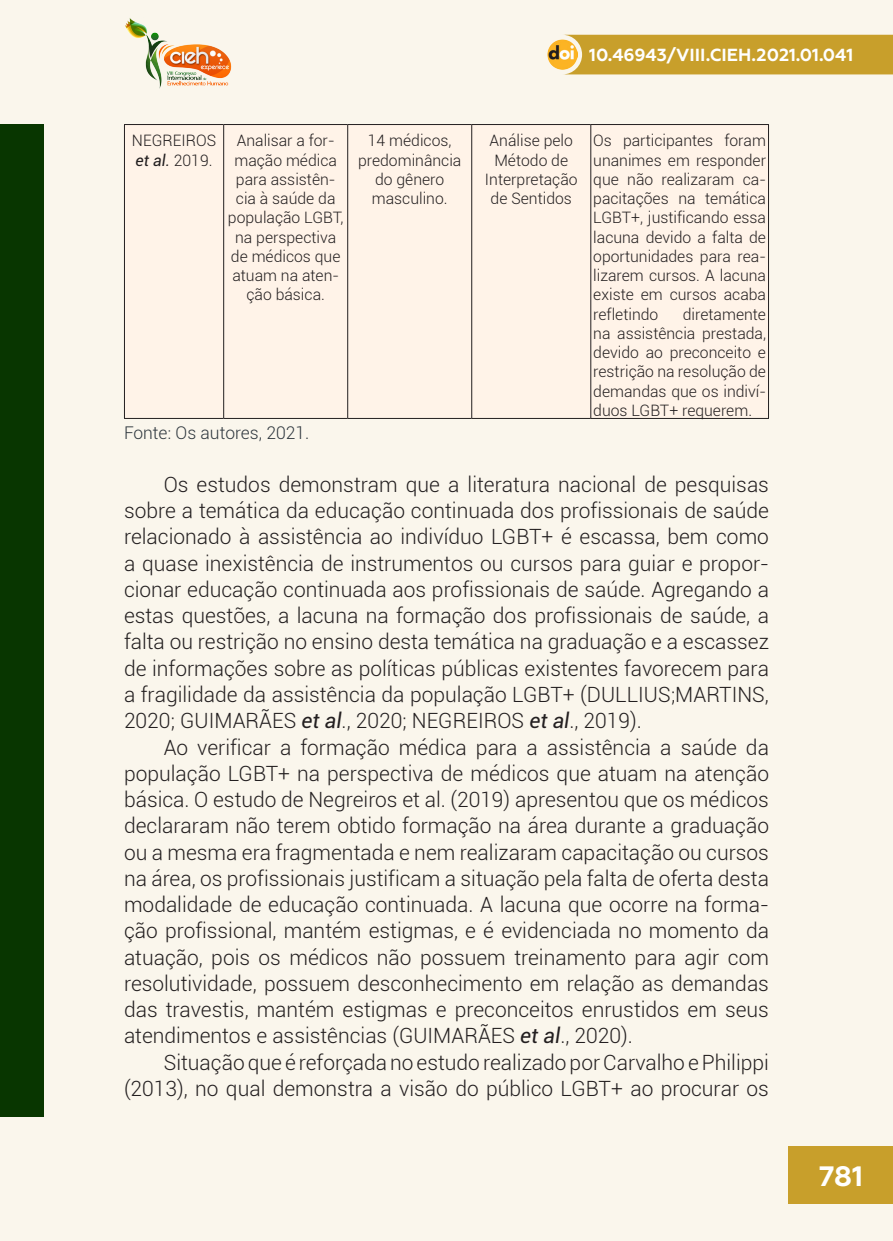
<style>
.page{position:relative;width:893px;height:1241px;background:#fff}
.page>*{position:absolute;margin:0;border:0;box-sizing:border-box;transform-origin:0 0}
.t1{font:700 28px "Geometria";color:#fff}
._7_CORPO{font:300 21px/26.2px "Roboto";color:#231f20;text-align:justify}
.t2{font:700 17.5px "Geometria";color:#fff}
._10_FONTES{font:300 17.5px "Roboto";color:#2e373e}
._12_CORPO_TABELA{font:300 15.75px/19.2px "Roboto";color:#231f20;text-align:justify}
.s1{font-weight:400;font-style:italic}
</style>
<div class="page">
<div style="left:0;top:0;width:893px;height:1240px;background:#faf6ec"></div>
<div style="left:0;top:124px;width:44px;height:992px;background:#083600"></div>
<svg style="left:125px;top:125px;width:643px;height:293px"></svg>
<hr style="left:124px;top:124px;width:100px;height:1px;background:#231f20">
<hr style="left:224px;top:124px;width:124px;height:1px;background:#231f20">
<hr style="left:348px;top:124px;width:124px;height:1px;background:#231f20">
<hr style="left:472px;top:124px;width:119px;height:1px;background:#231f20">
<hr style="left:591px;top:124px;width:178px;height:1px;background:#231f20">
<hr style="left:124px;top:418px;width:100px;height:1px;background:#231f20">
<hr style="left:224px;top:418px;width:124px;height:1px;background:#231f20">
<hr style="left:348px;top:418px;width:124px;height:1px;background:#231f20">
<hr style="left:472px;top:418px;width:119px;height:1px;background:#231f20">
<hr style="left:591px;top:418px;width:178px;height:1px;background:#231f20">
<hr style="left:124px;top:125px;width:1px;height:293px;background:#231f20">
<hr style="left:223px;top:125px;width:1px;height:293px;background:#231f20">
<hr style="left:347px;top:125px;width:1px;height:293px;background:#231f20">
<hr style="left:471px;top:125px;width:1px;height:293px;background:#231f20">
<hr style="left:590px;top:125px;width:1px;height:293px;background:#231f20">
<hr style="left:768px;top:125px;width:1px;height:293px;background:#231f20">
<div style="left:562px;top:35px;width:331px;height:39px;background:#c89f2b"></div>
<img style="left:547px;top:40px;width:30px;height:29px">
<div style="left:789px;top:1145px;width:104px;height:58px;background:#c89f2b"></div>
<img style="left:125px;top:18px;width:107px;height:71px">
<p class="t2" style="left:589px;top:45px;width:265px">10.46943/VIII.CIEH.2021.01.041</p>
<p class="_12_CORPO_TABELA" style="left:132px;top:130px;width:86px">NEGREIROS <span class="s1">et al.</span> 2019.</p>
<p class="_12_CORPO_TABELA" style="left:228px;top:130px;width:117px;text-align:center">Analisar a for&shy;mação médica para assistên&shy;cia à saúde da população LGBT, na perspectiva de médicos que atuam na aten&shy;ção básica.</p>
<p class="_12_CORPO_TABELA" style="left:368px;top:130px;width:85px">14 médicos,</p>
<p class="_12_CORPO_TABELA" style="left:358px;top:150px;width:105px">predominância</p>
<p class="_12_CORPO_TABELA" style="left:375px;top:169px;width:71px">do gênero</p>
<p class="_12_CORPO_TABELA" style="left:372px;top:188px;width:77px">masculino.</p>
<p class="_12_CORPO_TABELA" style="left:490px;top:130px;width:85px">Análise pelo</p>
<p class="_12_CORPO_TABELA" style="left:494px;top:150px;width:75px">Método de</p>
<p class="_12_CORPO_TABELA" style="left:485px;top:169px;width:94px">Interpretação</p>
<p class="_12_CORPO_TABELA" style="left:491px;top:188px;width:83px">de Sentidos</p>
<p class="_12_CORPO_TABELA" style="left:593px;top:130px;width:174px">Os participantes foram unanimes em responder que não realizaram ca&shy;pacitações na temática LGBT+, justificando essa lacuna devido a falta de oportunidades para rea&shy;lizarem cursos. A lacuna existe em cursos acaba refletindo</p>
<p class="_12_CORPO_TABELA" style="left:593px;top:304px;width:174px;text-indent:90px">diretamente na assistência prestada, devido ao preconceito e restrição na resolução de demandas que os indiví&shy;duos LGBT+ requerem.</p>
<p class="_10_FONTES" style="left:124px;top:421px;width:187px">Fonte: Os autores, 2021.</p>
<p class="_7_CORPO" style="left:124px;top:470px;width:646px;text-indent:40px">Os estudos demonstram que a literatura nacional de pesquisas sobre a temática da educação continuada dos profissionais de saúde relacionado à assistência ao indivíduo LGBT+ é escassa, bem como a quase inexistência de instrumentos ou cursos para guiar e propor&shy;cionar educação continuada aos profissionais de saúde. Agregando a estas questões, a lacuna na formação dos profissionais de saúde, a falta ou restrição no ensino desta temática na graduação e a escassez de informações sobre as políticas públicas existentes favorecem para a fragilidade da assistência da população LGBT+ (DULLIUS;MARTINS, 2020; GUIMARÃES <span class="s1">et al</span>., 2020; NEGREIROS <span class="s1">et al</span>., 2019).</p>
<p class="_7_CORPO" style="left:124px;top:733px;width:646px;text-indent:40px">Ao verificar a formação médica para a assistência a saúde da população LGBT+ na perspectiva de médicos que atuam na atenção básica. O estudo de Negreiros et al. (2019) apresentou que os médicos declararam não terem obtido formação na área durante a graduação ou a mesma era fragmentada e nem realizaram capacitação ou cursos na área, os profissionais justificam a situação pela falta de oferta desta modalidade de educação continuada. A lacuna que ocorre na forma&shy;ção profissional, mantém estigmas, e é evidenciada no momento da atuação, pois os médicos não possuem treinamento para agir com resolutividade, possuem desconhecimento em relação as demandas das travestis, mantém estigmas e preconceitos enrustidos em seus atendimentos e assistências (GUIMARÃES <span class="s1">et al</span>., 2020).</p>
<p class="_7_CORPO" style="left:124px;top:1048px;width:646px;text-align:right">Situação que é reforçada no estudo realizado por Carvalho e Philippi (2013), no qual demonstra a visão do público LGBT+ ao procurar os</p>
<h1 class="t1" style="left:819px;top:1158px;width:46px">781</h1>
</div>
